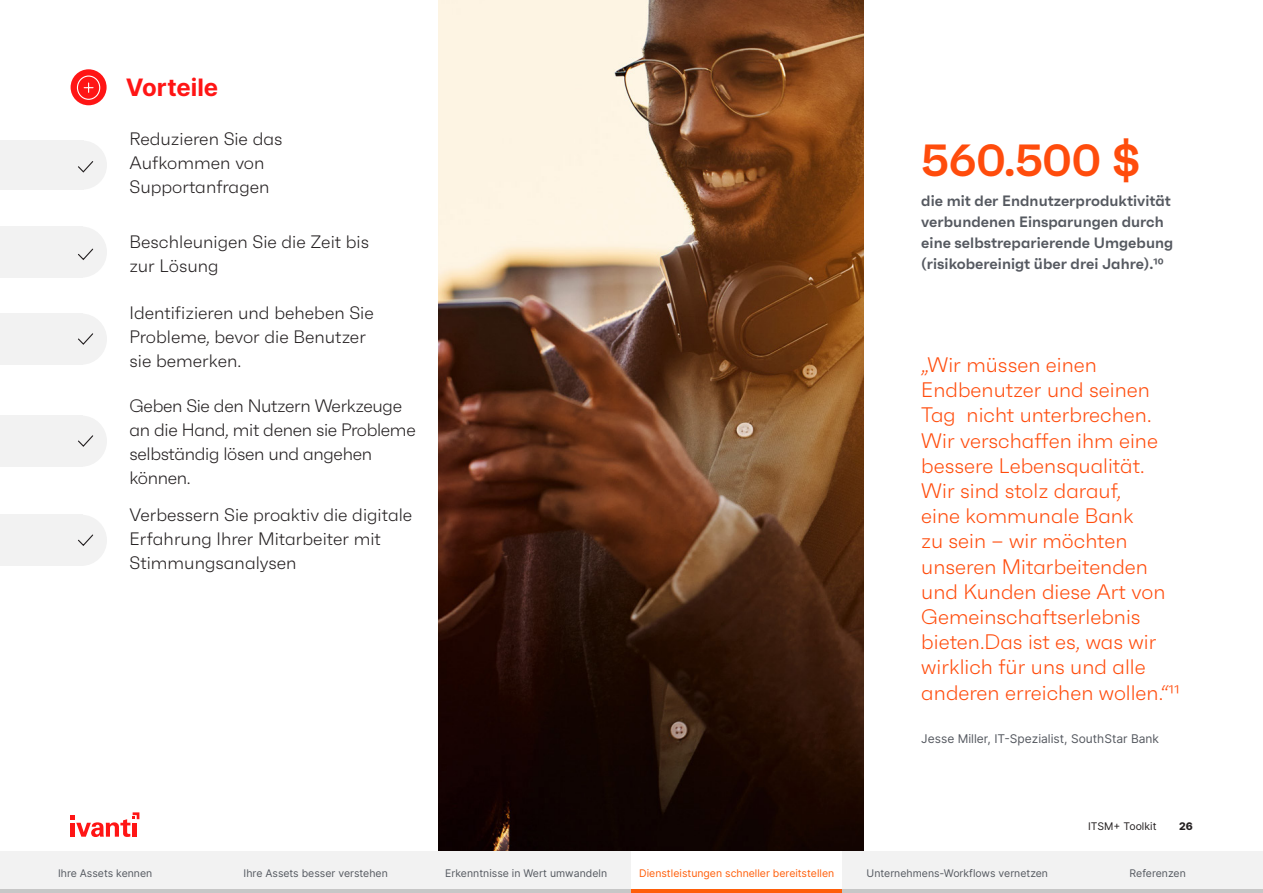
<style>
.page{position:relative;width:1263px;height:893px;background:#fff}
.page>*{position:absolute;margin:0;border:0;box-sizing:border-box;transform-origin:0 0}
.Stat_Text_-_30pt{font:600 45px "Faktum";color:#ff4c0c}
.Eyebrow_Text_Style{font:700 24px "Inter";color:#ff1515}
.Pull_Quote{font:300 21px/25.2px "Faktum";color:#ff4c0c}
.Heading_6{font:300 18px/24px "Faktum";color:#231f20}
.Heading_6-2{font:300 18px/24px "Faktum";letter-spacing:-.02em;color:#231f20}
.Call_out_text{font:600 15px/21px "Faktum";color:#555960}
.Captions{font:12px "Inter";color:#555960}
.t1{font:10.5px "Inter";color:#555960}
.t2{font:10.5px "Inter";color:#ff5e09}
.t3{font:10.5px "Inter";color:#231f20}
.t4{font:800 10.5px "Inter";color:#231f20}
</style>
<div class="page">
<img style="left:438px;top:0;width:425px;height:851px">
<svg style="left:70px;top:812px;width:69px;height:25px"></svg>
<div style="left:421px;top:851px;width:210px;height:42px;background:#f2f2f2"></div>
<hr style="left:421px;top:889px;width:210px;height:4px;background:#c7c7c7">
<div style="left:842px;top:851px;width:210px;height:42px;background:#f2f2f2"></div>
<hr style="left:842px;top:889px;width:210px;height:4px;background:#c7c7c7">
<hr style="left:631px;top:889px;width:211px;height:4px;background:#ff5e09">
<div style="left:210px;top:851px;width:211px;height:42px;background:#f2f2f2"></div>
<hr style="left:210px;top:889px;width:211px;height:3px;background:#c7c7c7">
<div style="left:0;top:851px;width:210px;height:42px;background:#f2f2f2"></div>
<hr style="left:0;top:889px;width:210px;height:4px;background:#c7c7c7">
<div style="left:1052px;top:851px;width:211px;height:42px;background:#f2f2f2"></div>
<hr style="left:1052px;top:889px;width:211px;height:4px;background:#c7c7c7">
<div style="left:0;top:141px;width:84px;height:49px;background:#f2f2f2"></div>
<div style="left:60px;top:143px;width:45px;height:44px;background:#f2f2f2;border-radius:50%"></div>
<div style="left:58px;top:141px;width:49px;height:49px;border:4px solid #f2f2f2;border-radius:50%"></div>
<svg style="left:78px;top:161px;width:16px;height:12px"></svg>
<div style="left:0;top:227px;width:83px;height:51px;background:#f2f2f2"></div>
<div style="left:59px;top:230px;width:45px;height:45px;background:#f2f2f2;border-radius:50%"></div>
<div style="left:56px;top:227px;width:51px;height:51px;border:6px solid #f2f2f2;border-radius:50%"></div>
<svg style="left:78px;top:248px;width:16px;height:12px"></svg>
<div style="left:0;top:314px;width:83px;height:51px;background:#f2f2f2"></div>
<div style="left:59px;top:317px;width:45px;height:45px;background:#f2f2f2;border-radius:50%"></div>
<div style="left:56px;top:314px;width:51px;height:51px;border:6px solid #f2f2f2;border-radius:50%"></div>
<svg style="left:78px;top:333px;width:16px;height:12px"></svg>
<div style="left:0;top:416px;width:83px;height:51px;background:#f2f2f2"></div>
<div style="left:59px;top:419px;width:45px;height:45px;background:#f2f2f2;border-radius:50%"></div>
<div style="left:56px;top:416px;width:51px;height:51px;border:6px solid #f2f2f2;border-radius:50%"></div>
<svg style="left:78px;top:435px;width:16px;height:12px"></svg>
<div style="left:0;top:515px;width:83px;height:51px;background:#f2f2f2"></div>
<div style="left:59px;top:518px;width:45px;height:45px;background:#f2f2f2;border-radius:50%"></div>
<div style="left:56px;top:515px;width:51px;height:51px;border:6px solid #f2f2f2;border-radius:50%"></div>
<svg style="left:78px;top:534px;width:16px;height:12px"></svg>
<div style="left:71px;top:69px;width:36px;height:36px;background:#ff1515;border-radius:50%"></div>
<svg style="left:76px;top:75px;width:25px;height:25px"></svg>
<p class="Eyebrow_Text_Style" style="left:126px;top:70px;width:94px">Vorteile</p>
<p class="Heading_6" style="left:130px;top:127px;width:154px">Reduzieren Sie das<br>Aufkommen von<br>Supportanfragen</p>
<p class="Heading_6" style="left:130px;top:229px;width:241px">Beschleunigen Sie die Zeit bis zur Lösung</p>
<p class="Heading_6" style="left:130px;top:301px;width:246px">Identifizieren und beheben Sie<br>Probleme, bevor die Benutzer sie bemerken.</p>
<p class="Heading_6-2" style="left:130px;top:394px;width:288px">Geben Sie den Nutzern Werkzeuge an die Hand, mit denen sie Probleme selbständig lösen und angehen können.</p>
<p class="Heading_6" style="left:130px;top:502px;width:284px">Verbessern Sie proaktiv die digitale<br>Erfahrung Ihrer Mitarbeiter mit<br>Stimmungsanalysen</p>
<p class="t1" style="left:58px;top:866px;width:96px">Ihre Assets kennen</p>
<p class="t1" style="left:244px;top:866px;width:146px">Ihre Assets besser verstehen</p>
<p class="Stat_Text_-_30pt" style="left:921px;top:132px;width:220px">560.500 $</p>
<p class="Call_out_text" style="left:921px;top:190px;width:253px">die mit der Endnutzerproduktivität verbundenen Einsparungen durch eine selbstreparierende Umgebung (risikobereinigt über drei Jahre).10</p>
<p class="Pull_Quote" style="left:921px;top:352px;width:260px">„Wir müssen einen<br>Endbenutzer und seinen<br>Tag nicht unterbrechen.<br>Wir verschaffen ihm eine bessere Lebensqualität.<br>Wir sind stolz darauf,<br>eine kommunale Bank<br>zu sein – wir möchten unseren Mitarbeitenden und Kunden diese Art von<br>Gemeinschaftserlebnis bieten.Das ist es, was wir wirklich für uns und alle anderen erreichen wollen.“11</p>
<p class="Captions" style="left:921px;top:730px;width:239px">Jesse Miller, IT-Spezialist, SouthStar Bank</p>
<p class="t3" style="left:1088px;top:819px;width:70px">ITSM+ Toolkit</p>
<p class="t4" style="left:1179px;top:819px;width:15px">26</p>
<p class="t1" style="left:445px;top:866px;width:163px">Erkenntnisse in Wert umwandeln</p>
<p class="t2" style="left:639px;top:866px;width:197px">Dienstleistungen schneller bereitstellen</p>
<p class="t1" style="left:866px;top:866px;width:183px">Unternehmens-Workflows vernetzen</p>
<p class="t1" style="left:1129px;top:866px;width:58px">Referenzen</p>
</div>
